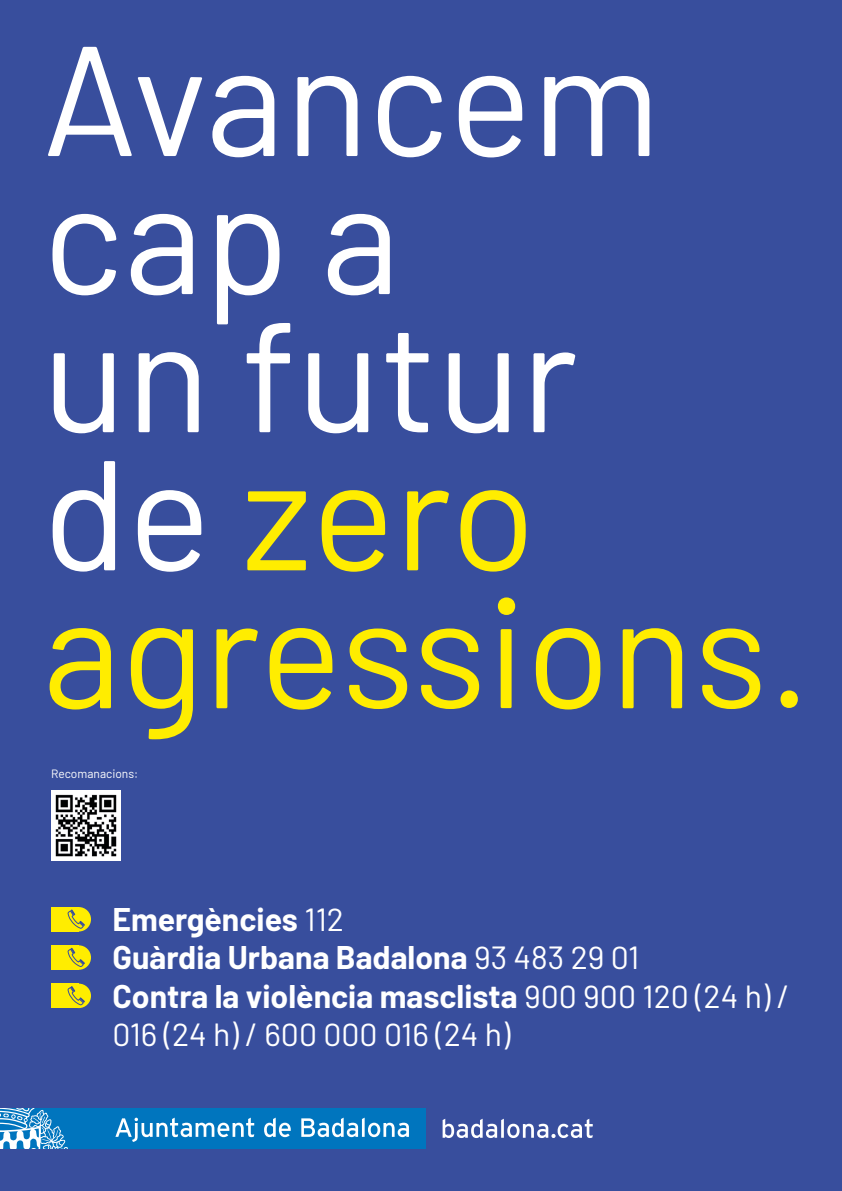
<style>
.page{position:relative;width:842px;height:1191px;background:#384e9d}
.page>*{position:absolute;margin:0;border:0;box-sizing:border-box;transform-origin:0 0}
.t1{font:156px/138px "Barlow";color:#fff}
.t2{font:700 32px/38.4px "Barlow";color:#fff}
.t3{font:12px "Barlow";color:#fff}
.s1{color:#ffed00}
.s2{font-weight:400}
</style>
<div class="page">
<div style="left:0;top:1108px;width:425px;height:40px;background:#0075be"></div>
<svg style="left:0;top:1108px;width:68px;height:40px"></svg>
<svg style="left:115px;top:1117px;width:294px;height:25px"></svg>
<svg style="left:443px;top:1118px;width:150px;height:20px"></svg>
<div style="left:67px;top:907px;width:24px;height:24px;background:#ffed00;border-radius:50%"></div>
<div style="left:51px;top:907px;width:28px;height:24px;background:#ffed00"></div>
<svg style="left:67px;top:909px;width:18px;height:20px"></svg>
<div style="left:67px;top:945px;width:24px;height:24px;background:#ffed00;border-radius:50%"></div>
<div style="left:51px;top:945px;width:28px;height:24px;background:#ffed00"></div>
<svg style="left:67px;top:947px;width:18px;height:20px"></svg>
<div style="left:67px;top:983px;width:24px;height:25px;background:#ffed00;border-radius:50%"></div>
<div style="left:51px;top:983px;width:28px;height:25px;background:#ffed00"></div>
<svg style="left:67px;top:986px;width:18px;height:19px"></svg>
<img style="left:51px;top:790px;width:69px;height:70px">
<h1 class="t1" style="left:43px;top:19px;width:770px">Avancem cap a<br>un futur<br>de <span class="s1">zero agressions.</span></h1>
<p class="t3" style="left:51px;top:764px;width:89px">Recomanacions:</p>
<p class="t2" style="left:112px;top:897px;width:679px">Emergències <span class="s2">112<br></span>Guàrdia Urbana Badalona <span class="s2">93 483 29 01<br></span>Contra la violència masclista <span class="s2">900 900 120 (24 h) /<br>016 (24 h) / 600 000 016 (24 h)</span></p>
</div>
